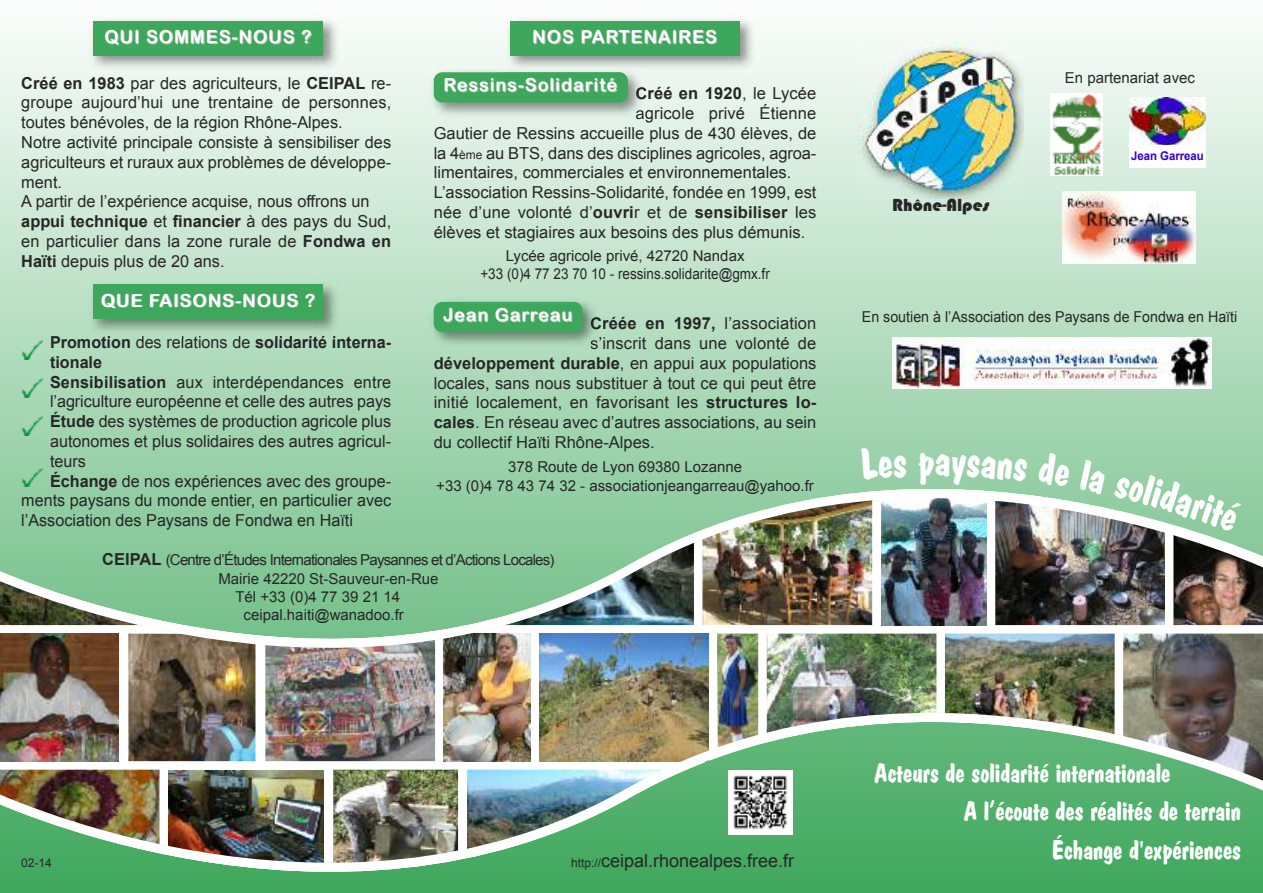
<style>
.page{position:relative;width:1263px;height:893px;background:#fff}
.page>*{position:absolute;margin:0;border:0;box-sizing:border-box;transform-origin:0 0}
.t1{font:27px "JOAN";color:#fff}
.t2{font:18px "Arial Rounded MT Bold";letter-spacing:.05em;color:#fff}
.t3{font:18px "Arial";color:#272627}
.t4{font:18px "Bauhaus 93";color:#272627}
.t5{font:16.5px/19.8px "Arial";color:#272627}
.t6{font:700 16.5px "Arial";color:#272627}
.t7{font:15px/18px "Arial";color:#272627;text-align:center}
.t8{font:15px "Arial";letter-spacing:-.05em;color:#272627}
.t9{font:15px "Arial";color:#272627;scale:.95 1}
.t10{font:700 12px "Arial";color:#3300cf;scale:.95 1}
.t11{font:12px "Arial";color:#272627}
.s1{font-weight:700}
.s2{font-weight:400}
.s3{font-size:12px}
.s4{font-weight:700;font-size:16.5px}
</style>
<div class="page">
<svg style="left:0;top:33px;width:1263px;height:362px;background:#cce8d4"></svg>
<img style="left:858px;top:43px;width:165px;height:155px">
<img style="left:1129px;top:98px;width:77px;height:48px">
<img style="left:892px;top:337px;width:319px;height:51px">
<img style="left:1051px;top:94px;width:51px;height:81px">
<div style="left:1129px;top:146px;width:77px;height:22px;background:#fff"></div>
<img style="left:1062px;top:191px;width:133px;height:73px">
<img style="left:21px;top:340px;width:22px;height:19px">
<img style="left:21px;top:379px;width:22px;height:16px">
<img style="left:427px;top:65px;width:220px;height:57px">
<svg style="left:636px;top:87px;width:11px;height:12px"></svg>
<img style="left:636px;top:107px;width:11px;height:15px">
<div style="left:434px;top:72px;width:194px;height:31px;background:#3da75b;border-radius:9px"></div>
<img style="left:427px;top:295px;width:175px;height:57px">
<svg style="left:591px;top:317px;width:11px;height:12px"></svg>
<svg style="left:591px;top:337px;width:11px;height:12px"></svg>
<div style="left:434px;top:302px;width:149px;height:30px;background:#3da75b;border-radius:9px"></div>
<img style="left:86px;top:18px;width:257px;height:57px">
<div style="left:94px;top:21px;width:229px;height:34px;background:#3da75b"></div>
<img style="left:503px;top:18px;width:257px;height:57px">
<img style="left:503px;top:72px;width:122px;height:2px">
<div style="left:510px;top:21px;width:230px;height:34px;background:#3da75b"></div>
<img style="left:86px;top:278px;width:257px;height:60px">
<svg style="left:100px;top:336px;width:12px;height:2px"></svg>
<img style="left:139px;top:336px;width:54px;height:2px">
<img style="left:273px;top:336px;width:53px;height:2px">
<div style="left:94px;top:285px;width:229px;height:34px;background:#3da75b"></div>
<img style="left:0;top:395px;width:1263px;height:498px">
<div style="left:861px;top:447px;width:46px;height:33px;background:#99d1a9"></div>
<div style="left:919px;top:452px;width:109px;height:33px;background:#99d0a8"></div>
<svg style="left:1038px;top:452px;width:32px;height:35px"></svg>
<svg style="left:1079px;top:459px;width:26px;height:36px"></svg>
<svg style="left:1113px;top:475px;width:128px;height:57px;background:#99cca8"></svg>
<p class="t2" style="left:104px;top:26px;width:209px">QUI SOMMES-NOUS ?</p>
<p class="t2" style="left:532px;top:26px;width:186px">NOS PARTENAIRES</p>
<p class="t5" style="left:21px;top:73px;width:371px"><span class="s1">Créé en 1983</span> par des agriculteurs, le <span class="s1">CEIPAL</span> re&shy;groupe aujourd’hui une trentaine de personnes, toutes bénévoles, de la région Rhône-Alpes.<br>Notre activité principale consiste à sensibiliser des agriculteurs et ruraux aux problèmes de développe&shy;ment.<br>A partir de l’expérience acquise, nous offrons un <span class="s1">appui technique</span> et <span class="s1">financier</span> à des pays du Sud, en particulier dans la zone rurale de <span class="s1">Fondwa en Haïti</span> depuis plus de 20 ans.</p>
<p class="t2" style="left:101px;top:290px;width:216px">QUE FAISONS-NOUS ?</p>
<p class="t6" style="left:50px;top:333px;width:342px">Promotion <span class="s2">des relations de</span> solidarité interna-</p>
<p class="t6" style="left:50px;top:353px;width:54px">tionale</p>
<p class="t5" style="left:50px;top:372px;width:343px"><span class="s1">Sensibilisation</span> aux interdépendances entre</p>
<p class="t5" style="left:50px;top:392px;width:343px">l’agriculture européenne et celle des autres pays</p>
<p class="t5" style="left:50px;top:411px;width:343px"><span class="s1">Étude</span> des systèmes de production agricole plus</p>
<p class="t5" style="left:50px;top:431px;width:343px">autonomes et plus solidaires des autres agricul-</p>
<p class="t5" style="left:50px;top:451px;width:37px">teurs</p>
<p class="t5" style="left:50px;top:471px;width:343px"><span class="s1">Échange</span> de nos expériences avec des groupe-</p>
<p class="t5" style="left:21px;top:491px;width:371px">ments paysans du monde entier, en particulier avec</p>
<p class="t5" style="left:21px;top:510px;width:333px">l’Association des Paysans de Fondwa en Haïti</p>
<p class="t2" style="left:443px;top:74px;width:175px">Ressins-Solidarité</p>
<p class="t6" style="left:635px;top:84px;width:183px">Créé en 1920<span class="s2">, le Lycée</span></p>
<p class="t5" style="left:635px;top:103px;width:183px">agricole privé Étienne</p>
<p class="t5" style="left:434px;top:123px;width:384px">Gautier de Ressins accueille plus de 430 élèves, de</p>
<p class="t5" style="left:434px;top:143px;width:384px">la 4<span class="s3">ème</span> au BTS, dans des disciplines agricoles, agroa-</p>
<p class="t5" style="left:434px;top:163px;width:359px">limentaires, commerciales et environnementales.</p>
<p class="t5" style="left:434px;top:183px;width:384px">L’association Ressins-Solidarité, fondée en 1999, est</p>
<p class="t5" style="left:434px;top:202px;width:384px">née d’une volonté d’<span class="s1">ouvri</span>r et de <span class="s1">sensibiliser</span> les</p>
<p class="t5" style="left:434px;top:222px;width:373px">élèves et stagiaires aux besoins des plus démunis.</p>
<p class="t7" style="left:480px;top:247px;width:291px">Lycée agricole privé, 42720 Nandax<br>+33 (0)4 77 23 70 10 - ressins.solidarite@gmx.fr</p>
<p class="t2" style="left:443px;top:304px;width:131px">Jean Garreau</p>
<p class="t5" style="left:590px;top:314px;width:228px"><span class="s1">Créée en 1997,</span> l’association</p>
<p class="t5" style="left:590px;top:333px;width:228px">s’inscrit dans une volonté de</p>
<p class="t5" style="left:434px;top:353px;width:384px"><span class="s1">développement durable</span>, en appui aux populations</p>
<p class="t5" style="left:434px;top:373px;width:384px">locales, sans nous substituer à tout ce qui peut être</p>
<p class="t5" style="left:434px;top:393px;width:383px">initié localement, en favorisant les <span class="s1">structures lo-</span></p>
<p class="t5" style="left:434px;top:413px;width:384px"><span class="s1">cales</span>. En réseau avec d’autres associations, au sein</p>
<p class="t5" style="left:434px;top:432px;width:223px">du collectif Haïti Rhône-Alpes.</p>
<p class="t7" style="left:436px;top:458px;width:379px;line-height:18.8px">378 Route de Lyon 69380 Lozanne<br>+33 (0)4 78 43 74 32 - associationjeangarreau@yahoo.fr</p>
<p class="t8" style="left:102px;top:551px;width:454px"><span class="s4">CEIPAL</span> (Centre d’Études Internationales Paysannes et d’Actions Locales)</p>
<p class="t7" style="left:218px;top:569px;width:222px">Mairie 42220 St-Sauveur-en-Rue</p>
<p class="t7" style="left:235px;top:587px;width:166px">Tél +33 (0)4 77 39 21 14</p>
<p class="t7" style="left:244px;top:605px;width:162px">ceipal.haiti@wanadoo.fr</p>
<p class="t7" style="left:1065px;top:69px;width:132px">En partenariat avec</p>
<p class="t4" style="left:892px;top:195px;width:98px">Rhône-Alpes</p>
<p class="t10" style="left:1131px;top:149px;width:78px">Jean Garreau</p>
<p class="t9" style="left:862px;top:309px;width:397px">En soutien à l’Association des Paysans de Fondwa en Haïti</p>
<p class="t11" style="left:21px;top:856px;width:32px">02-14</p>
<p class="t3" style="left:571px;top:850px;width:225px"><span class="s3">http://</span>ceipal.rhonealpes.free.fr</p>
<h1 class="t1" style="left:874px;top:758px;width:297px">Acteurs de solidarité internationale</h1>
<h1 class="t1" style="left:964px;top:796px;width:278px">A l’écoute des réalités de terrain</h1>
<h1 class="t1" style="left:1052px;top:835px;width:190px">Échange d'expériences</h1>
</div>
